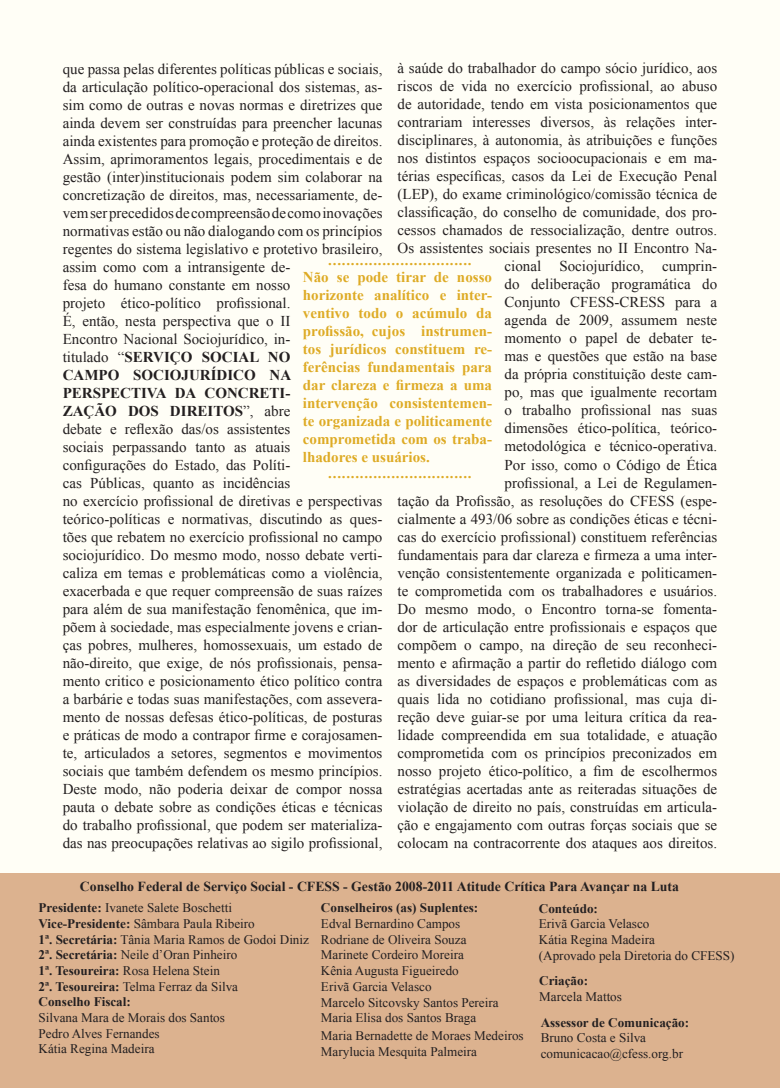
<style>
.page{position:relative;width:780px;height:1088px;background:#fffef6}
.page>*{position:absolute;margin:0;border:0;box-sizing:border-box;transform-origin:0 0}
.t1{font:15px/18px "Times New Roman";color:#231f20;text-align:justify}
.t2{font:700 15px/18px "Times New Roman";color:#deab25;text-align:justify}
.t3{font:700 13.75px "Times New Roman";color:#231f20}
.t4{font:13.12px "Times New Roman";color:#231f20}
.t5{font:700 13.12px "Times New Roman";color:#231f20}
.s1{font-weight:700}
</style>
<div class="page">
<div style="left:0;top:873px;width:780px;height:215px;background:#dcb28f"></div>
<p class="t1" style="left:397px;top:59px;width:321px">à saúde do trabalhador do campo sócio jurídico, aos riscos de vida no exercício profissional, ao abuso de autoridade, tendo em vista posicionamentos que contrariam interesses diversos, às relações inter&shy;disciplinares, à autonomia, às atribuições e funções nos distintos espaços socioocupacionais e em ma&shy;térias específicas, casos da Lei de Execução Penal (LEP), do exame criminológico/comissão técnica de classificação, do conselho de comunidade, dos pro&shy;cessos chamados de ressocialização, dentre outros.</p>
<p class="t1" style="left:397px;top:239px;width:321px;text-align:right">Os assistentes sociais presentes no II Encontro Na&shy;cional Sociojurídico, cumprin-<br>do deliberação programática do<br>Conjunto CFESS-CRESS para a<br>agenda de 2009, assumem neste<br>momento o papel de debater te-<br>mas e questões que estão na base<br>da própria constituição deste cam-<br>po, mas que igualmente recortam<br>o trabalho profissional nas suas<br>dimensões ético-política, teórico-<br>metodológica e técnico-operativa.<br>Por isso, como o Código de Ética<br>profissional, a Lei de Regulamen-<br>tação da Profissão, as resoluções do CFESS (espe&shy;cialmente a 493/06 sobre as condições éticas e técni&shy;cas do exercício profissional) constituem referências fundamentais para dar clareza e firmeza a uma inter&shy;venção consistentemente organizada e politicamen&shy;te comprometida com os trabalhadores e usuários.</p>
<p class="t1" style="left:397px;top:599px;width:321px">Do mesmo modo, o Encontro torna-se fomenta&shy;dor de articulação entre profissionais e espaços que compõem o campo, na direção de seu reconheci&shy;mento e afirmação a partir do refletido diálogo com as diversidades de espaços e problemáticas com as quais lida no cotidiano profissional, mas cuja di&shy;reção deve guiar-se por uma leitura crítica da rea&shy;lidade compreendida em sua totalidade, e atuação comprometida com os princípios preconizados em nosso projeto ético-político, a fim de escolhermos estratégias acertadas ante as reiteradas situações de violação de direito no país, construídas em articula&shy;ção e engajamento com outras forças sociais que se colocam na contracorrente dos ataques aos direitos.</p>
<p class="t3" style="left:80px;top:877px;width:600px">Conselho Federal de Serviço Social - CFESS - Gestão 2008-2011 Atitude Crítica Para Avançar na Luta</p>
<p class="t4" style="left:39px;top:899px;width:195px"><span class="s1">Presidente:</span> Ivanete Salete Boschetti</p>
<p class="t4" style="left:39px;top:914px;width:218px"><span class="s1">Vice-Presidente:</span> Sâmbara Paula Ribeiro</p>
<p class="t4" style="left:39px;top:930px;width:272px"><span class="s1">1ª. Secretária:</span> Tânia Maria Ramos de Godoi Diniz</p>
<p class="t4" style="left:39px;top:946px;width:200px"><span class="s1">2ª. Secretária:</span> Neile d’Oran Pinheiro</p>
<p class="t4" style="left:39px;top:962px;width:183px"><span class="s1">1ª. Tesoureira:</span> Rosa Helena Stein</p>
<p class="t4" style="left:39px;top:977px;width:201px"><span class="s1">2ª. Tesoureira:</span> Telma Ferraz da Silva</p>
<p class="t5" style="left:39px;top:992px;width:94px">Conselho Fiscal:</p>
<p class="t4" style="left:39px;top:1008px;width:188px">Silvana Mara de Morais dos Santos</p>
<p class="t4" style="left:39px;top:1024px;width:123px">Pedro Alves Fernandes</p>
<p class="t4" style="left:39px;top:1040px;width:117px">Kátia Regina Madeira</p>
<p class="t1" style="left:63px;top:59px;width:321px">que passa pelas diferentes políticas públicas e sociais, da articulação político-operacional dos sistemas, as&shy;sim como de outras e novas normas e diretrizes que ainda devem ser construídas para preencher lacunas ainda existentes para promoção e proteção de direitos.</p>
<p class="t1" style="left:63px;top:149px;width:321px;text-align:left">Assim, aprimoramentos legais, procedimentais e de gestão (inter)institucionais podem sim colaborar na concretização de direitos, mas, necessariamente, de&shy;vem ser precedidos de compreensão de como inovações normativas estão ou não dialogando com os princípios regentes do sistema legislativo e protetivo brasileiro, assim como com a intransigente de-<br>fesa do humano constante em nosso<br>projeto ético-político profissional.</p>
<p class="t1" style="left:63px;top:311px;width:321px;text-align:left">É, então, nesta perspectiva que o II<br>Encontro Nacional Sociojurídico, in-<br>titulado “<span class="s1">SERVIÇO SOCIAL NO<br>CAMPO SOCIOJURÍDICO NA PERSPECTIVA DA CONCRETI-<br>ZAÇÃO DOS DIREITOS</span>”, abre<br>debate e reflexão das/os assistentes<br>sociais perpassando tanto as atuais<br>configurações do Estado, das Políti-<br>cas Públicas, quanto as incidências<br>no exercício profissional de diretivas e perspectivas teórico-políticas e normativas, discutindo as ques&shy;tões que rebatem no exercício profissional no campo sociojurídico. Do mesmo modo, nosso debate verti&shy;caliza em temas e problemáticas como a violência, exacerbada e que requer compreensão de suas raízes para além de sua manifestação fenomênica, que im&shy;põem à sociedade, mas especialmente jovens e crian&shy;ças pobres, mulheres, homossexuais, um estado de não-direito, que exige, de nós profissionais, pensa&shy;mento critico e posicionamento ético político contra a barbárie e todas suas manifestações, com assevera&shy;mento de nossas defesas ético-políticas, de posturas e práticas de modo a contrapor firme e corajosamen&shy;te, articulados a setores, segmentos e movimentos sociais que também defendem os mesmo princípios.</p>
<p class="t1" style="left:63px;top:779px;width:321px">Deste modo, não poderia deixar de compor nossa pauta o debate sobre as condições éticas e técnicas do trabalho profissional, que podem ser materializa&shy;das nas preocupações relativas ao sigilo profissional,</p>
<p class="t2" style="left:328px;top:251px;width:145px">................................</p>
<p class="t2" style="left:303px;top:267px;width:190px">Não se pode tirar de nosso horizonte analítico e inter&shy;ventivo todo o acúmulo da profissão, cujos instrumen&shy;tos jurídicos constituem re&shy;ferências fundamentais para dar clareza e firmeza a uma intervenção consistentemen&shy;te organizada e politicamente comprometida com os traba&shy;lhadores e usuários.</p>
<p class="t2" style="left:328px;top:464px;width:145px">................................</p>
<p class="t5" style="left:321px;top:898px;width:159px">Conselheiros (as) Suplentes:</p>
<p class="t4" style="left:321px;top:914px;width:141px">Edval Bernardino Campos</p>
<p class="t4" style="left:321px;top:930px;width:147px">Rodriane de Oliveira Souza</p>
<p class="t4" style="left:321px;top:946px;width:144px">Marinete Cordeiro Moreira</p>
<p class="t4" style="left:321px;top:962px;width:139px">Kênia Augusta Figueiredo</p>
<p class="t4" style="left:321px;top:977px;width:112px">Erivã Garcia Velasco</p>
<p class="t4" style="left:321px;top:993px;width:179px">Marcelo Sitcovsky Santos Pereira</p>
<p class="t4" style="left:321px;top:1009px;width:157px">Maria Elisa dos Santos Braga</p>
<p class="t4" style="left:321px;top:1027px;width:204px">Maria Bernadette de Moraes Medeiros</p>
<p class="t4" style="left:321px;top:1043px;width:158px">Marylucia Mesquita Palmeira</p>
<p class="t5" style="left:539px;top:899px;width:61px">Conteúdo:</p>
<p class="t4" style="left:539px;top:915px;width:112px">Erivã Garcia Velasco</p>
<p class="t4" style="left:539px;top:931px;width:117px">Kátia Regina Madeira</p>
<p class="t4" style="left:539px;top:946px;width:197px">(Aprovado pela Diretoria do CFESS)</p>
<p class="t5" style="left:539px;top:972px;width:50px">Criação:</p>
<p class="t4" style="left:539px;top:988px;width:84px">Marcela Mattos</p>
<p class="t5" style="left:540px;top:1013px;width:150px">Assessor de Comunicação:</p>
<p class="t4" style="left:540px;top:1029px;width:107px">Bruno Costa e Silva</p>
<p class="t4" style="left:540px;top:1045px;width:144px">comunicacao@cfess.org.br</p>
</div>
